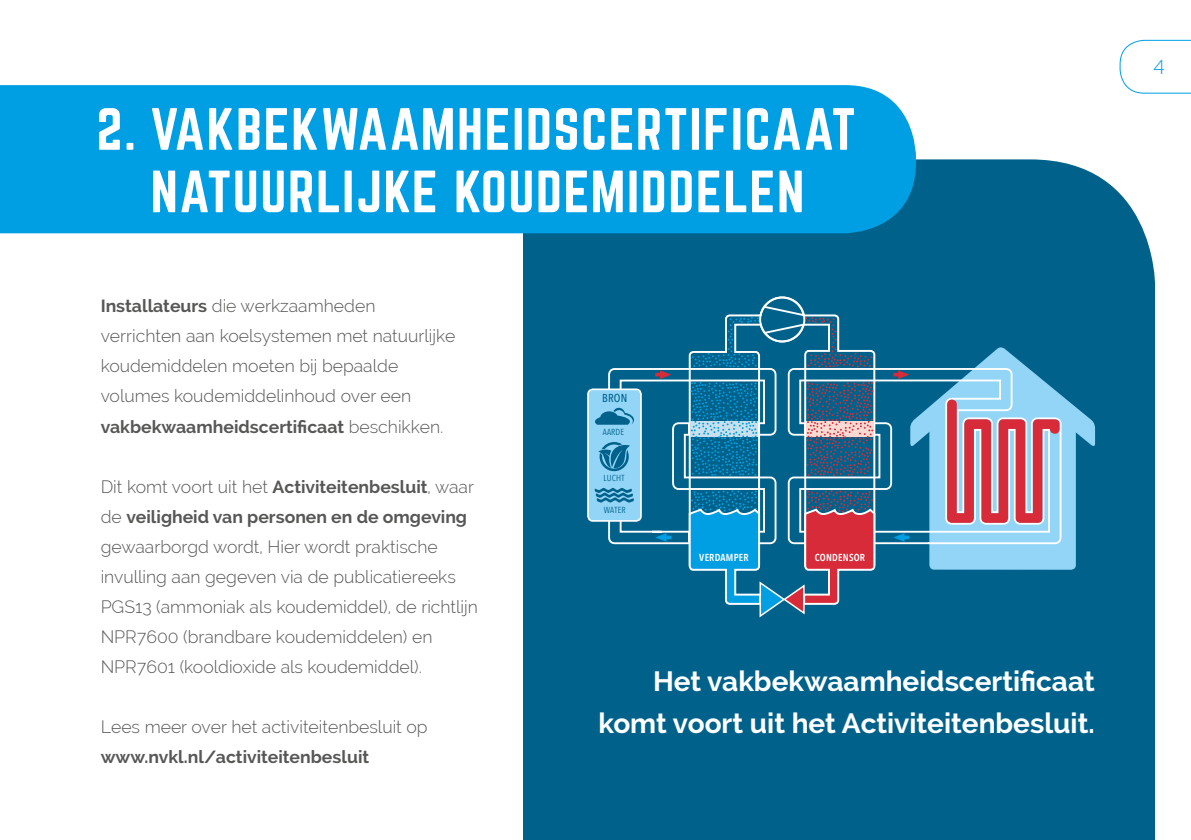
<style>
.page{position:relative;width:1191px;height:840px;background:#fff}
.page>*{position:absolute;margin:0;border:0;box-sizing:border-box;transform-origin:0 0}
.t1{font:52px/62.4px "Norwester";letter-spacing:.03em;color:#fff;text-align:center}
.t2{font:700 28px/42px "Raleway";color:#fff;text-align:right}
.t3{font:300 20px "Raleway";color:#009fe3}
.t4{font:300 17.6px/30px "Raleway";color:#575756}
.t5{font:700 17.6px "Raleway";color:#575756}
.t6{font:500 11.4px "Avenir Next Condensed";color:#00628b}
.t7{font:600 10.2px "Avenir Next Condensed";letter-spacing:.02em;color:#fff}
.t8{font:8.8px "Avenir Next Condensed";letter-spacing:.02em;color:#00628b}
.s1{font-weight:700}
</style>
<div class="page">
<div style="left:523px;top:159px;width:632px;height:680px;background:#00628b"></div>
<div style="left:0;top:85px;width:916px;height:148px;background:#009fe3"></div>
<svg style="left:876px;top:368px;width:17px;height:177px"></svg>
<svg style="left:893px;top:347px;width:202px;height:222px"></svg>
<div style="left:588px;top:389px;width:53px;height:131px;background:#93d5f6;border-radius:5px"></div>
<div style="left:587px;top:388px;width:55px;height:133px;border:2px solid #fff;border-radius:5px"></div>
<div style="left:759px;top:296px;width:46px;height:46px;border:2px solid #fff;border-radius:50%"></div>
<svg style="left:595px;top:304px;width:281px;height:314px"></svg>
<svg style="left:1119px;top:39px;width:72px;height:55px"></svg>
<h1 class="t1" style="left:96px;top:100px;width:760px">2. VAKBEKWAAMHEIDSCERTIFICAAT<br>NATUURLIJKE KOUDEMIDDELEN</h1>
<p class="t4" style="left:101px;top:291px;width:356px"><span class="s1">Installateurs</span> die werkzaamheden verrichten aan koelsystemen met natuurlijke koudemiddelen moeten bij bepaalde volumes koudemiddelinhoud over een <span class="s1">vakbekwaamheidscertificaat</span> beschikken.</p>
<p class="t4" style="left:101px;top:471px;width:379px">Dit komt voort uit het <span class="s1">Activiteitenbesluit</span>, waar de <span class="s1">veiligheid van personen en de omgeving </span>gewaarborgd wordt, Hier wordt praktische invulling aan gegeven via de publicatiereeks PGS13 (ammoniak als koudemiddel), de richtlijn NPR7600 (brandbare koudemiddelen) en NPR7601 (kooldioxide als koudemiddel).</p>
<p class="t4" style="left:101px;top:711px;width:328px">Lees meer over het activiteitenbesluit op</p>
<p class="t5" style="left:101px;top:746px;width:270px">www.nvkl.nl/activiteitenbesluit</p>
<p class="t6" style="left:602px;top:391px;width:27px">BRON</p>
<p class="t8" style="left:603px;top:424px;width:23px">AARDE</p>
<p class="t8" style="left:603px;top:470px;width:22px">LUCHT</p>
<p class="t8" style="left:604px;top:502px;width:23px">WATER</p>
<p class="t7" style="left:699px;top:548px;width:51px">VERDAMPER</p>
<p class="t7" style="left:814px;top:548px;width:52px">CONDENSOR</p>
<h2 class="t2" style="left:598px;top:659px;width:498px">Het vakbekwaamheidscertificaat komt voort uit het Activiteitenbesluit.</h2>
<p class="t3" style="left:1153px;top:55px;width:13px">4</p>
</div>
